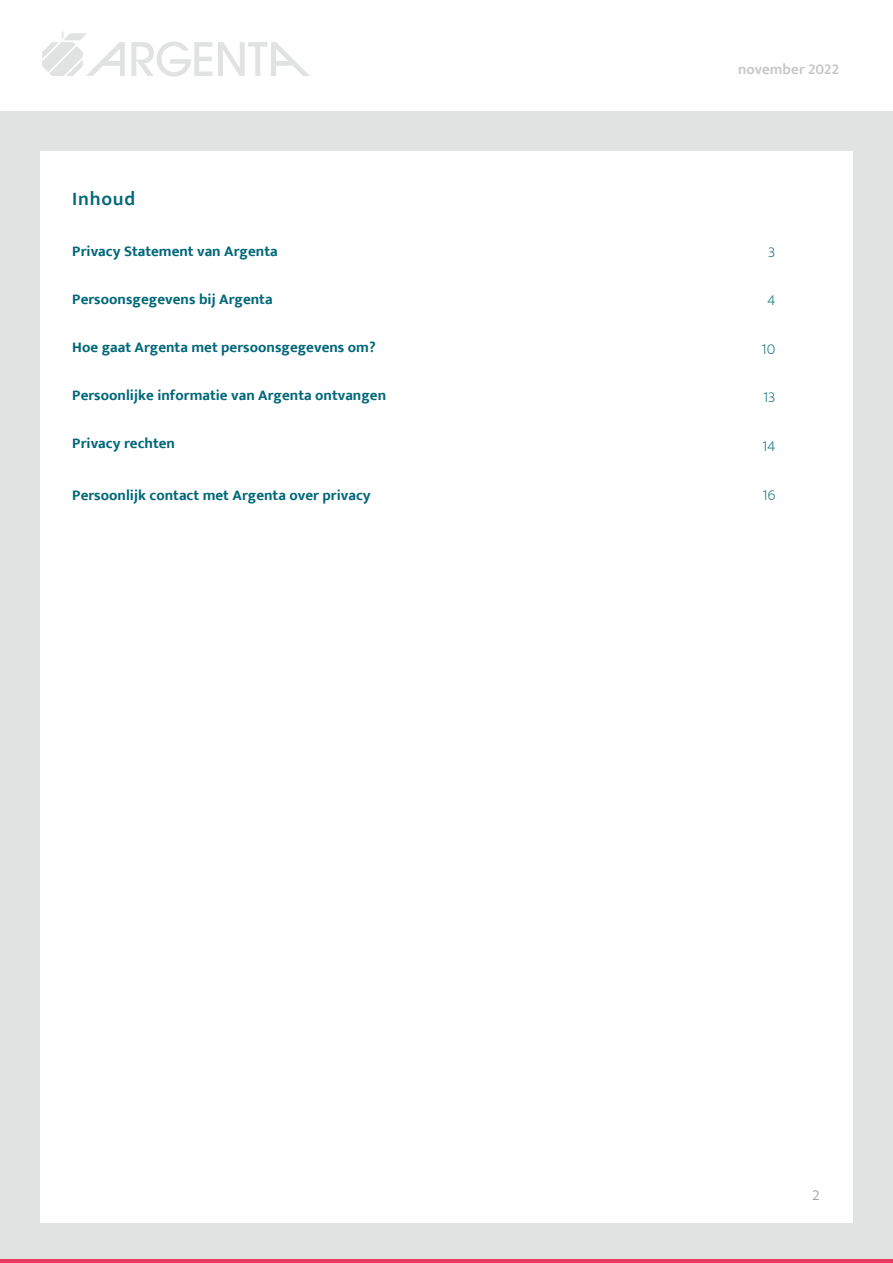
<style>
.page{position:relative;width:893px;height:1263px;background:#e1e3e3}
.page>*{position:absolute;margin:0;border:0;box-sizing:border-box;transform-origin:0 0}
.t1{font:600 19.5px "Ek Mukta";letter-spacing:.04em;color:#006779}
.t2{font:700 15px "Ek Mukta";color:#006779}
.t3{font:600 15px "Ek Mukta";letter-spacing:.005em;color:#c6c5c7}
.t4{font:200 15px "Ek Mukta";color:#076978}
.t5{font:200 15px "Ek Mukta";color:#818282}
</style>
<div class="page">
<div style="left:40px;top:151px;width:813px;height:1071px;background:#fff"></div>
<hr style="left:0;top:1260px;width:893px;height:3px;background:#e83965">
<div style="left:0;top:0;width:893px;height:111px;background:#fff"></div>
<svg style="left:131px;top:41px;width:81px;height:36px"></svg>
<svg style="left:218px;top:42px;width:92px;height:34px"></svg>
<svg style="left:42px;top:31px;width:83px;height:45px"></svg>
<h1 class="t1" style="left:72px;top:187px;width:65px">Inhoud</h1>
<p class="t2" style="left:72px;top:242px;width:207px">Privacy Statement van Argenta</p>
<p class="t2" style="left:72px;top:290px;width:202px">Persoonsgegevens bij Argenta</p>
<p class="t2" style="left:72px;top:338px;width:305px">Hoe gaat Argenta met persoonsgegevens om?</p>
<p class="t2" style="left:72px;top:386px;width:315px">Persoonlijke informatie van Argenta ontvangen</p>
<p class="t2" style="left:72px;top:434px;width:104px">Privacy rechten</p>
<p class="t2" style="left:72px;top:486px;width:300px">Persoonlijk contact met Argenta over privacy</p>
<p class="t3" style="left:738px;top:60px;width:102px">november 2022</p>
<p class="t4" style="left:768px;top:240px;width:9px">3</p>
<p class="t4" style="left:767px;top:288px;width:10px">4</p>
<p class="t4" style="left:762px;top:337px;width:15px">10</p>
<p class="t4" style="left:763px;top:385px;width:14px">13</p>
<p class="t4" style="left:762px;top:434px;width:15px">14</p>
<p class="t4" style="left:763px;top:483px;width:14px">16</p>
<p class="t5" style="left:812px;top:1183px;width:9px">2</p>
</div>
